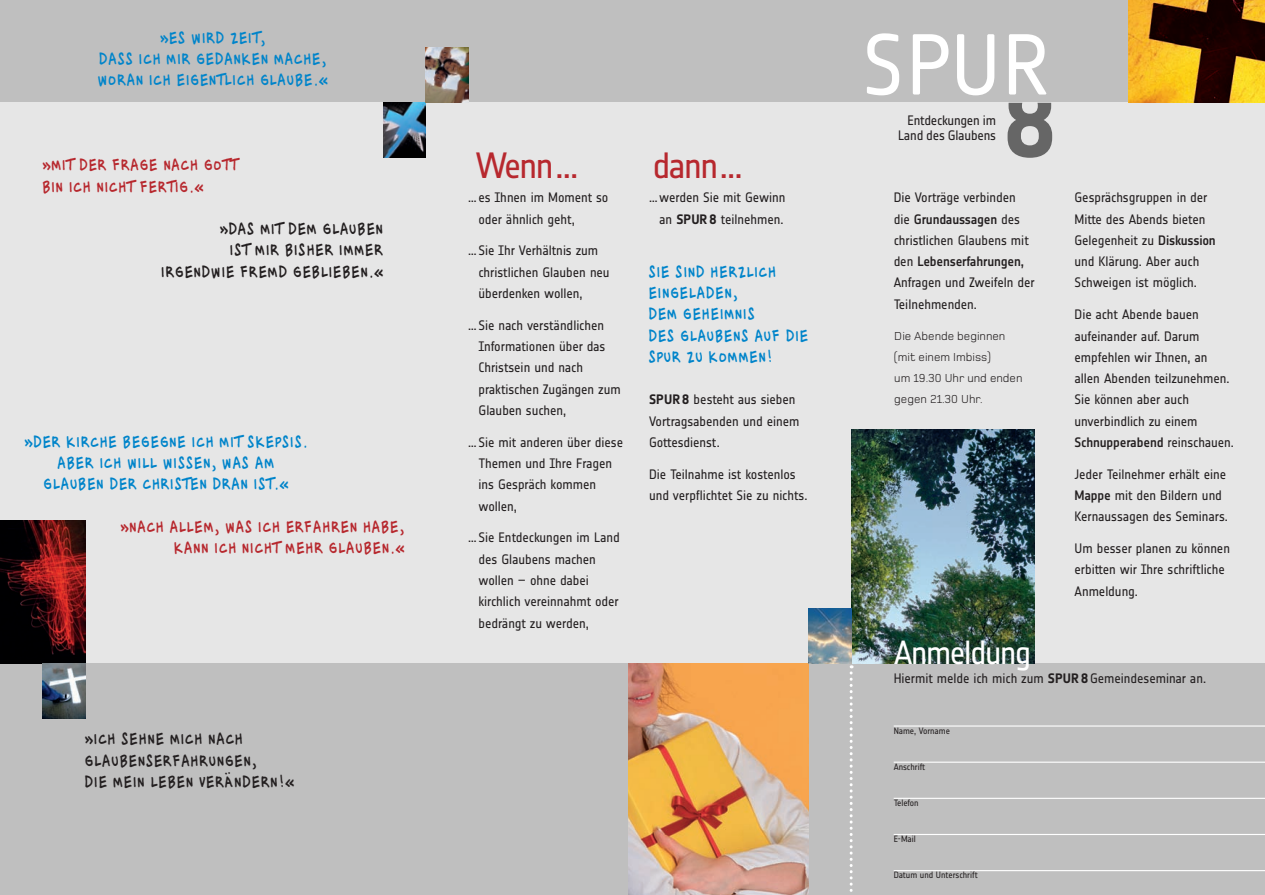
<style>
.page{position:relative;width:1265px;height:895px;background:#fff}
.page>*{position:absolute;margin:0;border:0;box-sizing:border-box;transform-origin:0 0}
.t1{font:84.9px "Notes Soft Regular Tf+QLSZTV";color:#fff}
.t2{font:36px "Notes Regular+KFWPAY";letter-spacing:-.045em;color:#b7282e}
.t3{font:33px "Notes Regular+KFWPAY";letter-spacing:-.04em;color:#fff}
.t4{font:13.5px/21.3px "Notes Regular+KFWPAY";letter-spacing:-.005em;color:#231f20}
.t5{font:13.5px/21.3px "FG Nando Bold Bold+YVMAQR";letter-spacing:.08em;color:#0084ca;text-align:center}
.t6{font:13.5px/21.3px "FG Nando Bold Bold+YVMAQR";letter-spacing:.08em;color:#231f20}
.t7{font:13.5px/21.3px "FG Nando Bold Bold+YVMAQR";letter-spacing:.08em;color:#b7282e;text-align:right}
.t8{font:13.5px "Notes Medium Tf+ONAWOA";letter-spacing:-.015em;color:#231f20}
.t9{font:12px/21px "Foundry Monoline";color:#231f20}
.t10{font:9px "Notes Regular+KFWPAY";letter-spacing:-.005em;color:#231f20}
.s1{font-family:"Notes Bold+APOSZU"}
.s2{font-family:"Notes Regular+KFWPAY"}
.s3{font-family:"Notes Medium Tf+ONAWOA"}
</style>
<div class="page">
<div style="left:0;top:102px;width:1264px;height:561px;background:#e6e6e6"></div>
<div style="left:0;top:663px;width:1264px;height:232px;background:#bfbfbf"></div>
<div style="left:0;top:0;width:1264px;height:102px;background:#bfbfbf"></div>
<svg style="left:1007px;top:103px;width:44px;height:55px"></svg>
<img style="left:851px;top:430px;width:183px;height:233px">
<img style="left:1128px;top:0;width:136px;height:102px">
<img style="left:0;top:521px;width:85px;height:142px">
<img style="left:628px;top:663px;width:180px;height:232px">
<img style="left:43px;top:663px;width:42px;height:55px">
<img style="left:808px;top:609px;width:43px;height:54px">
<img style="left:383px;top:102px;width:42px;height:55px">
<img style="left:425px;top:47px;width:43px;height:55px">
<hr style="left:893px;top:725px;width:371px;height:1px;background:#fff">
<hr style="left:893px;top:761px;width:371px;height:2px;background:#fff">
<hr style="left:893px;top:798px;width:371px;height:1px;background:#fff">
<hr style="left:893px;top:834px;width:371px;height:1px;background:#fff">
<hr style="left:893px;top:870px;width:371px;height:1px;background:#fff">
<svg style="left:849px;top:665px;width:3px;height:227px"></svg>
<p class="t5" style="left:98px;top:29px;width:231px">»ES WIRD ZEIT,<br>DASS ICH MIR GEDANKEN MACHE,<br>WORAN ICH EIGENTLICH GLAUBE.«</p>
<p class="t7" style="left:43px;top:156px;width:196px;text-align:left">»MIT DER FRAGE NACH GOTT<br>BIN ICH NICHT FERTIG.«</p>
<p class="t6" style="left:161px;top:220px;width:223px;text-align:right">»DAS MIT DEM GLAUBEN<br>IST MIR BISHER IMMER<br>IRGENDWIE FREMD GEBLIEBEN.«</p>
<p class="t5" style="left:25px;top:433px;width:284px">»DER KIRCHE BEGEGNE ICH MIT SKEPSIS.<br>ABER ICH WILL WISSEN, WAS AM<br>GLAUBEN DER CHRISTEN DRAN IST.«</p>
<p class="t7" style="left:121px;top:518px;width:285px">»NACH ALLEM, WAS ICH ERFAHREN HABE,<br>KANN ICH NICHT MEHR GLAUBEN.«</p>
<p class="t6" style="left:85px;top:730px;width:210px">»ICH SEHNE MICH NACH<br>GLAUBENSERFAHRUNGEN,<br>DIE MEIN LEBEN VERÄNDERN!«</p>
<h2 class="t2" style="left:475px;top:152px;width:105px">Wenn …</h2>
<h2 class="t2" style="left:652px;top:152px;width:92px">dann …</h2>
<p class="t4" style="left:478px;top:188px;width:131px;text-indent:-10px">… es Ihnen im Moment so oder ähnlich geht,</p>
<p class="t4" style="left:478px;top:241px;width:133px;text-indent:-10px">… Sie Ihr Verhältnis zum christlichen Glauben neu überdenken wollen,</p>
<p class="t4" style="left:478px;top:316px;width:144px;text-indent:-10px">… Sie nach verständlichen<br>Informationen über das<br>Christsein und nach praktischen Zugängen zum<br>Glauben suchen,</p>
<p class="t4" style="left:478px;top:433px;width:146px;text-indent:-10px">… Sie mit anderen über diese<br>Themen und Ihre Fragen ins Gespräch kommen wollen,</p>
<p class="t4" style="left:478px;top:528px;width:143px;text-indent:-10px">… Sie Entdeckungen im Land des Glaubens machen wollen – ohne dabei kirchlich vereinnahmt oder bedrängt zu werden,</p>
<p class="t4" style="left:649px;top:188px;width:138px;text-align:right">… werden Sie mit Gewinn an <span class="s1">SPUR 8</span> teilnehmen.</p>
<p class="t5" style="left:649px;top:262px;width:161px;text-align:left">SIE SIND HERZLICH<br>EINGELADEN,<br>DEM GEHEIMNIS<br>DES GLAUBENS AUF DIE<br>SPUR ZU KOMMEN!</p>
<p class="t4" style="left:649px;top:390px;width:152px"><span class="s1">SPUR 8</span> besteht aus sieben<br>Vortragsabenden und einem<br>Gottesdienst.</p>
<p class="t4" style="left:649px;top:464px;width:160px">Die Teilnahme ist kostenlos und verpflichtet Sie zu nichts.</p>
<h1 class="t1" style="left:862px;top:34px;width:189px">SPUR</h1>
<p class="t4" style="left:897px;top:114px;width:100px;line-height:15.3px;text-align:right">Entdeckungen im<br>Land des Glaubens</p>
<p class="t4" style="left:893px;top:188px;width:123px">Die Vorträge verbinden</p>
<p class="t8" style="left:893px;top:214px;width:128px"><span class="s2">die</span> Grundaussagen <span class="s2">des</span></p>
<p class="t4" style="left:893px;top:231px;width:137px">christlichen Glaubens mit</p>
<p class="t8" style="left:893px;top:256px;width:132px"><span class="s2">den</span> Lebenserfahrungen,</p>
<p class="t4" style="left:893px;top:273px;width:142px">Anfragen und Zweifeln der<br>Teilnehmenden.</p>
<p class="t9" style="left:894px;top:327px;width:130px">Die Abende beginnen (mit einem Imbiss)<br>um 19.30 Uhr und enden gegen 21.30 Uhr.</p>
<h3 class="t3" style="left:893px;top:640px;width:138px">Anmeldung</h3>
<p class="t4" style="left:1074px;top:188px;width:143px">Gesprächsgruppen in der<br>Mitte des Abends bieten<br>Gelegenheit zu <span class="s3">Diskussion </span>und Klärung. Aber auch<br>Schweigen ist möglich.</p>
<p class="t4" style="left:1074px;top:305px;width:156px">Die acht Abende bauen aufeinander auf. Darum empfehlen wir Ihnen, an allen Abenden teilzunehmen.<br>Sie können aber auch unverbindlich zu einem</p>
<p class="t8" style="left:1074px;top:437px;width:161px">Schnupperabend <span class="s2">reinschauen.</span></p>
<p class="t4" style="left:1074px;top:464px;width:155px">Jeder Teilnehmer erhält eine<br><span class="s3">Mappe</span> mit den Bildern und<br>Kernaussagen des Seminars.</p>
<p class="t4" style="left:1074px;top:539px;width:157px">Um besser planen zu können erbitten wir Ihre schriftliche<br>Anmeldung.</p>
<p class="t4" style="left:893px;top:669px;width:314px">Hiermit melde ich mich zum <span class="s1">SPUR 8</span> Gemeindeseminar an.</p>
<p class="t10" style="left:893px;top:727px;width:58px">Name, Vorname</p>
<p class="t10" style="left:893px;top:763px;width:33px">Anschrift</p>
<p class="t10" style="left:893px;top:800px;width:27px">Telefon</p>
<p class="t10" style="left:893px;top:836px;width:24px">E-Mail</p>
<p class="t10" style="left:893px;top:872px;width:85px">Datum und Unterschrift</p>
</div>
